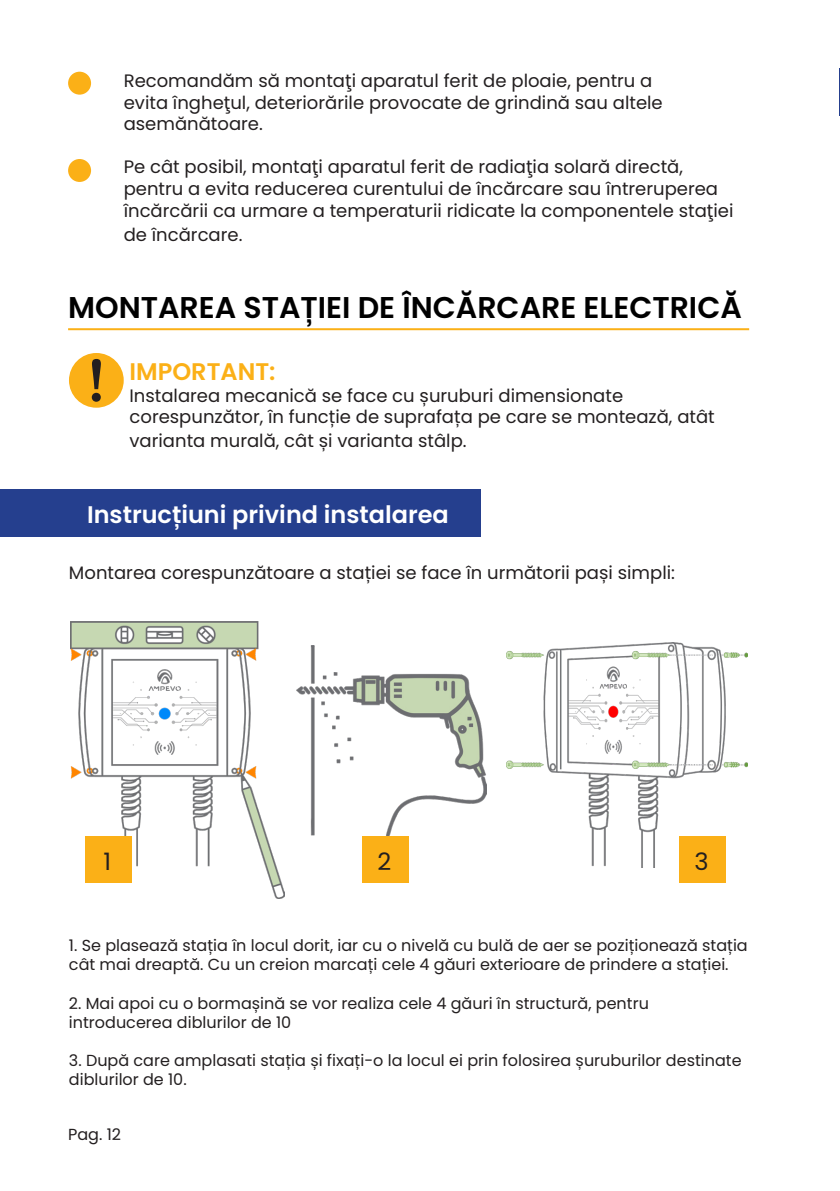
<style>
.page{position:relative;width:840px;height:1191px;background:#fff}
.page>*{position:absolute;margin:0;border:0;box-sizing:border-box;transform-origin:0 0}
.t1{font:600 30px "Poppins";color:#000}
.t2{font:600 24px "Poppins";color:#fff}
.t3{font:600 24px "Poppins";color:#fbb017}
.t4{font:24px "Poppins";color:#231f20}
.t5{font:18px/21.6px "Poppins";color:#231f20}
.t6{font:16px/19.2px "Poppins";color:#231f20}
</style>
<div class="page">
<hr style="left:68px;top:328px;width:680px;height:2px;background:#fbb017">
<div style="left:69px;top:353px;width:55px;height:55px;background:#fbb017;border-radius:50%"></div>
<svg style="left:92px;top:359px;width:9px;height:43px"></svg>
<div style="left:68px;top:72px;width:23px;height:23px;background:#fbb017;border-radius:50%"></div>
<div style="left:68px;top:159px;width:23px;height:23px;background:#fbb017;border-radius:50%"></div>
<div style="left:0;top:489px;width:480px;height:48px;background:#253f8e"></div>
<img style="left:70px;top:621px;width:214px;height:277px">
<img style="left:506px;top:642px;width:241px;height:225px">
<img style="left:296px;top:646px;width:190px;height:190px">
<div style="left:85px;top:836px;width:46px;height:47px;background:#fbb017"></div>
<div style="left:362px;top:836px;width:46px;height:47px;background:#fbb017"></div>
<div style="left:678px;top:836px;width:47px;height:47px;background:#fbb017"></div>
<hr style="left:839px;top:68px;width:1px;height:48px;background:#253f8e">
<p class="t5" style="left:124px;top:70px;width:540px">Recomandăm să montaţi aparatul ferit de ploaie, pentru a evita îngheţul, deteriorările provocate de grindină sau altele asemănătoare.</p>
<p class="t5" style="left:124px;top:156px;width:611px">Pe cât posibil, montaţi aparatul ferit de radiaţia solară directă, pentru a evita reducerea curentului de încărcare sau întreruperea încărcării ca urmare a temperaturii ridicate la componentele staţiei</p>
<p class="t5" style="left:124px;top:224px;width:120px">de încărcare.</p>
<p class="t1" style="left:68px;top:290px;width:675px">MONTAREA STAȚIEI DE ÎNCĂRCARE ELECTRICĂ</p>
<p class="t3" style="left:129px;top:358px;width:147px">IMPORTANT:</p>
<p class="t5" style="left:129px;top:385px;width:586px">Instalarea mecanică se face cu șuruburi dimensionate corespunzător, în funcție de suprafața pe care se montează, atât</p>
<p class="t5" style="left:129px;top:430px;width:338px">varianta murală, cât și varianta stâlp.</p>
<p class="t2" style="left:87px;top:501px;width:363px">Instrucțiuni privind instalarea</p>
<p class="t5" style="left:69px;top:561px;width:607px">Montarea corespunzătoare a stației se face în următorii pași simpli:</p>
<p class="t4" style="left:103px;top:847px;width:9px">1</p>
<p class="t4" style="left:377px;top:847px;width:15px">2</p>
<p class="t4" style="left:694px;top:847px;width:16px">3</p>
<p class="t6" style="left:69px;top:935px;width:680px">1. Se plasează stația în locul dorit, iar cu o nivelă cu bulă de aer se poziționează stația cât mai dreaptă. Cu un creion marcați cele 4 găuri exterioare de prindere a stației.</p>
<p class="t6" style="left:69px;top:993px;width:581px">2. Mai apoi cu o bormașină se vor realiza cele 4 găuri în structură, pentru introducerea diblurilor de 10</p>
<p class="t6" style="left:69px;top:1051px;width:673px">3. După care amplasati stația și fixați-o la locul ei prin folosirea șuruburilor destinate diblurilor de 10.</p>
<p class="t6" style="left:68px;top:1124px;width:54px">Pag. 12</p>
</div>
